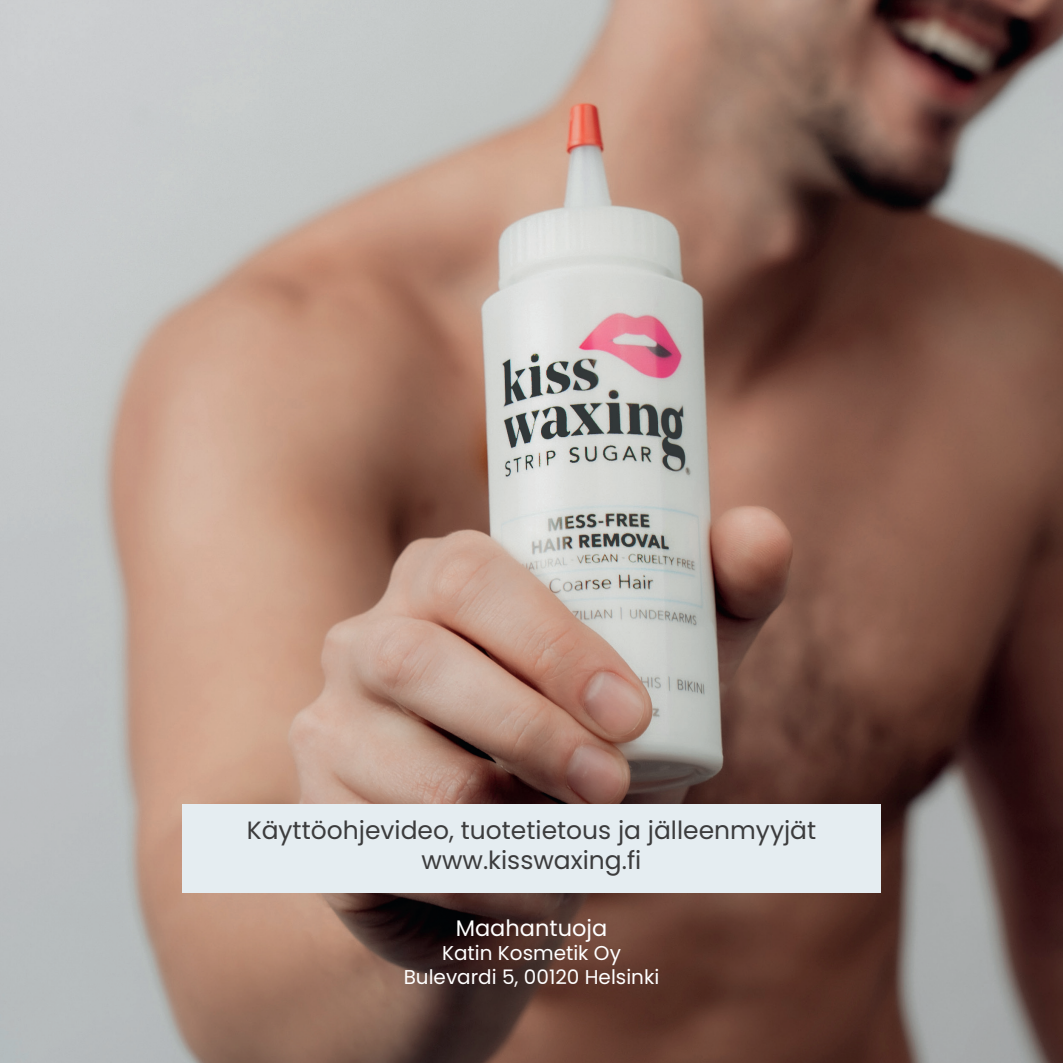
<style>
.page{position:relative;width:1063px;height:1063px;background:#fff}
.page>*{position:absolute;margin:0;border:0;box-sizing:border-box;transform-origin:0 0}
.t1{font:25px/30px "Poppins";color:#3c3c3d;text-align:center}
.t2{font:22.5px "Poppins";color:#fff}
.t3{font:20px/24px "Poppins";color:#fff;text-align:center}
</style>
<div class="page">
<img style="left:0;top:0;width:1063px;height:1063px">
<div style="left:182px;top:804px;width:699px;height:89px;background:#e5edf1"></div>
<p class="t1" style="left:247px;top:816px;width:571px">Käyttöohjevideo, tuotetietous ja jälleenmyyjät www.kisswaxing.fi</p>
<p class="t2" style="left:456px;top:915px;width:153px">Maahantuoja</p>
<p class="t3" style="left:404px;top:941px;width:257px">Katin Kosmetik Oy<br>Bulevardi 5, 00120 Helsinki</p>
</div>
